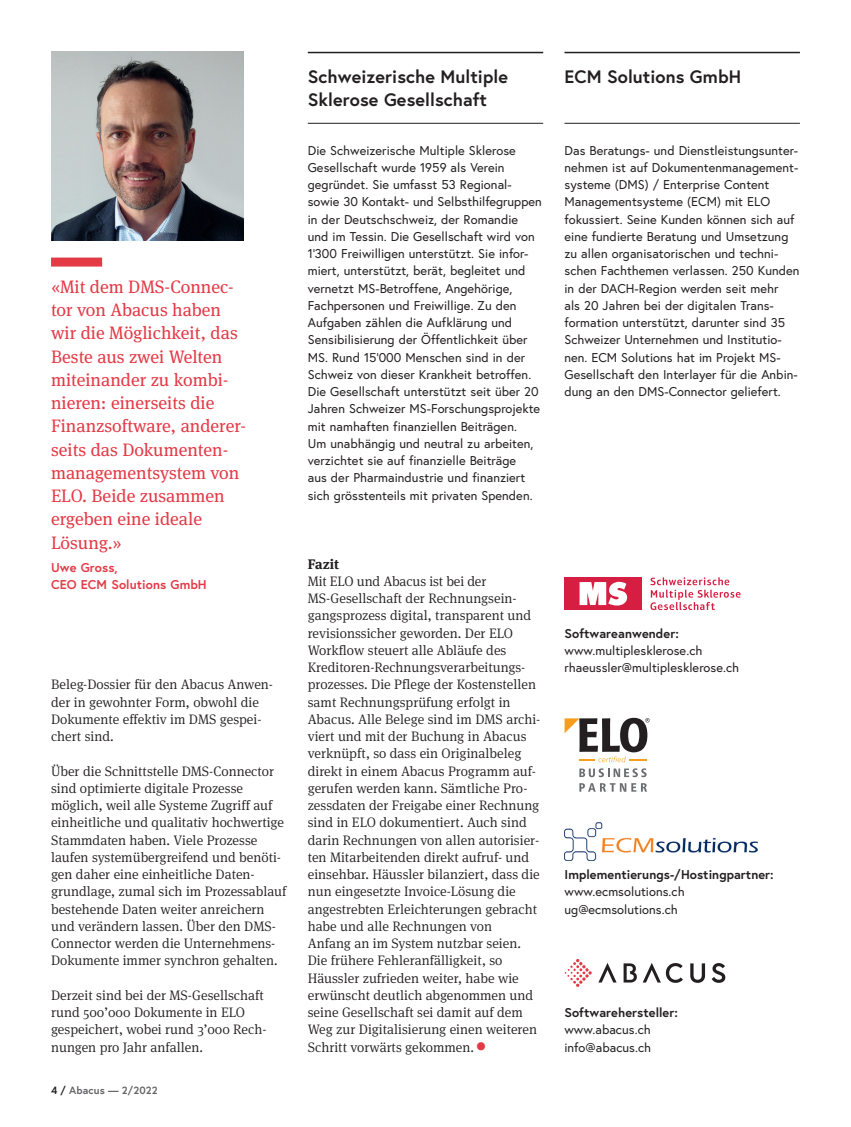
<style>
.page{position:relative;width:851px;height:1127px;background:#fff}
.page>*{position:absolute;margin:0;border:0;box-sizing:border-box;transform-origin:0 0}
.t1{font:18px/23.2px "Meta Serif Pro";color:#e33a46}
.t2{font:700 18px/23.2px "Europa";letter-spacing:.005em;color:#231f20}
.t3{font:300 13.8px/17.2px "Meta Serif Pro";color:#231f20}
.t4{font:700 13.8px "Meta Serif Pro";letter-spacing:.005em;color:#231f20}
.t5{font:12.75px/17.2px "Europa";letter-spacing:.005em;color:#231f20}
.t6{font:700 12.75px "Europa";letter-spacing:.005em;color:#231f20}
.t7{font:700 12.75px/17.2px "Europa";letter-spacing:.005em;color:#e33a46}
.t8{font:700 10.5px "Europa";letter-spacing:.01em;color:#636366}
.s1{color:#231f20}
.s2{font-weight:700;font-size:23.1px;color:#e33a46}
</style>
<div class="page">
<svg style="left:711px;top:963px;width:14px;height:20px"></svg>
<svg style="left:690px;top:963px;width:15px;height:20px"></svg>
<svg style="left:598px;top:963px;width:18px;height:19px"></svg>
<svg style="left:642px;top:963px;width:40px;height:20px"></svg>
<svg style="left:623px;top:963px;width:13px;height:19px"></svg>
<svg style="left:564px;top:959px;width:28px;height:28px"></svg>
<img style="left:564px;top:822px;width:193px;height:38px">
<svg style="left:579px;top:768px;width:67px;height:9px"></svg>
<svg style="left:579px;top:783px;width:68px;height:9px"></svg>
<svg style="left:564px;top:718px;width:85px;height:44px"></svg>
<hr style="left:564px;top:52px;width:235px;height:1px;background:#231f20">
<hr style="left:564px;top:123px;width:235px;height:1px;background:#231f20">
<hr style="left:308px;top:52px;width:235px;height:1px;background:#231f20">
<hr style="left:308px;top:123px;width:235px;height:1px;background:#231f20">
<div style="left:564px;top:577px;width:77px;height:33px;background:#d61d42"></div>
<svg style="left:579px;top:582px;width:48px;height:23px"></svg>
<svg style="left:650px;top:577px;width:90px;height:33px"></svg>
<img style="left:51px;top:51px;width:192px;height:190px">
<div style="left:51px;top:258px;width:51px;height:9px;background:#e33a46"></div>
<p class="t1" style="left:51px;top:274px;width:197px">«Mit dem DMS-Connec&shy;tor von Abacus haben wir die Möglichkeit, das<br>Beste aus zwei Welten miteinander zu kombi&shy;nieren: einerseits die<br>Finanzsoftware, anderer&shy;seits das Dokumenten&shy;managementsystem von<br>ELO. Beide zusammen ergeben eine ideale<br>Lösung.»</p>
<p class="t7" style="left:51px;top:559px;width:157px">Uwe Gross,<br>CEO ECM Solutions GmbH</p>
<p class="t3" style="left:51px;top:675px;width:223px">Beleg-Dossier für den Abacus Anwen&shy;der in gewohnter Form, obwohl die<br>Dokumente effektiv im DMS gespei&shy;chert sind.</p>
<p class="t3" style="left:51px;top:761px;width:237px">Über die Schnittstelle DMS-Connector sind optimierte digitale Prozesse möglich, weil alle Systeme Zugriff auf einheitliche und qualitativ hochwertige Stammdaten haben. Viele Prozesse laufen systemübergreifend und benöti&shy;gen daher eine einheitliche Daten&shy;grundlage, zumal sich im Prozessablauf bestehende Daten weiter anreichern und verändern lassen. Über den DMS-Connector werden die Unternehmens-Dokumente immer synchron gehalten.</p>
<p class="t3" style="left:51px;top:986px;width:217px">Derzeit sind bei der MS-Gesellschaft rund 500ʼ000 Dokumente in ELO gespeichert, wobei rund 3ʼ000 Rech&shy;nungen pro Jahr anfallen.</p>
<p class="t8" style="left:51px;top:1083px;width:108px"><span class="s1">4 /</span> Abacus — 2/2022</p>
<h1 class="t2" style="left:308px;top:65px;width:202px">Schweizerische Multiple<br>Sklerose Gesellschaft</h1>
<p class="t5" style="left:308px;top:141px;width:235px">Die Schweizerische Multiple Sklerose Gesellschaft wurde 1959 als Verein gegründet. Sie umfasst 53 Regional&shy;sowie 30 Kontakt- und Selbsthilfegruppen in der Deutschschweiz, der Romandie und im Tessin. Die Gesellschaft wird von 1'300 Freiwilligen unterstützt. Sie infor&shy;miert, unterstützt, berät, begleitet und vernetzt MS-Betroffene, Angehörige, Fachpersonen und Freiwillige. Zu den Aufgaben zählen die Aufklärung und Sensibilisierung der Öffentlichkeit über MS. Rund 15’000 Menschen sind in der Schweiz von dieser Krankheit betroffen.<br>Die Gesellschaft unterstützt seit über 20<br>Jahren Schweizer MS-Forschungsprojekte mit namhaften finanziellen Beiträgen.<br>Um unabhängig und neutral zu arbeiten, verzichtet sie auf finanzielle Beiträge<br>aus der Pharmaindustrie und finanziert sich grösstenteils mit privaten Spenden.</p>
<p class="t4" style="left:308px;top:553px;width:33px">Fazit</p>
<p class="t3" style="left:308px;top:572px;width:234px">Mit ELO und Abacus ist bei der MS-Gesellschaft der Rechnungsein&shy;gangsprozess digital, transparent und revisionssicher geworden. Der ELO Workflow steuert alle Abläufe des Kreditoren-Rechnungsverarbeitungs&shy;prozesses. Die Pflege der Kostenstellen samt Rechnungsprüfung erfolgt in Abacus. Alle Belege sind im DMS archi&shy;viert und mit der Buchung in Abacus verknüpft, so dass ein Originalbeleg direkt in einem Abacus Programm auf&shy;gerufen werden kann. Sämtliche Pro&shy;zessdaten der Freigabe einer Rechnung sind in ELO dokumentiert. Auch sind darin Rechnungen von allen autorisier&shy;ten Mitarbeitenden direkt aufruf- und einsehbar. Häussler bilanziert, dass die nun eingesetzte Invoice-Lösung die angestrebten Erleichterungen gebracht habe und alle Rechnungen von<br>Anfang an im System nutzbar seien.<br>Die frühere Fehleranfälligkeit, so Häussler zufrieden weiter, habe wie erwünscht deutlich abgenommen und seine Gesellschaft sei damit auf dem Weg zur Digitalisierung einen weiteren Schritt vorwärts gekommen.<span class="s2">∙</span></p>
<h1 class="t2" style="left:564px;top:65px;width:178px">ECM Solutions GmbH</h1>
<p class="t5" style="left:564px;top:141px;width:236px">Das Beratungs- und Dienstleistungsunter&shy;nehmen ist auf Dokumentenmanagement&shy;systeme (DMS) / Enterprise Content Managementsysteme (ECM) mit ELO fokussiert. Seine Kunden können sich auf eine fundierte Beratung und Umsetzung zu allen organisatorischen und techni&shy;schen Fachthemen verlassen. 250 Kunden in der DACH-Region werden seit mehr<br>als 20 Jahren bei der digitalen Trans&shy;formation unterstützt, darunter sind 35<br>Schweizer Unternehmen und Institutio&shy;nen. ECM Solutions hat im Projekt MS-Gesellschaft den Interlayer für die Anbin&shy;dung an den DMS-Connector geliefert.</p>
<p class="t6" style="left:564px;top:625px;width:116px">Softwareanwender:</p>
<p class="t5" style="left:564px;top:641px;width:176px">www.multiplesklerose.ch rhaeussler@multiplesklerose.ch</p>
<p class="t6" style="left:564px;top:866px;width:211px">Implementierungs-/Hostingpartner:</p>
<p class="t5" style="left:564px;top:883px;width:122px">www.ecmsolutions.ch ug@ecmsolutions.ch</p>
<p class="t6" style="left:564px;top:1004px;width:115px">Softwarehersteller:</p>
<p class="t5" style="left:564px;top:1021px;width:88px">www.abacus.ch info@abacus.ch</p>
</div>
